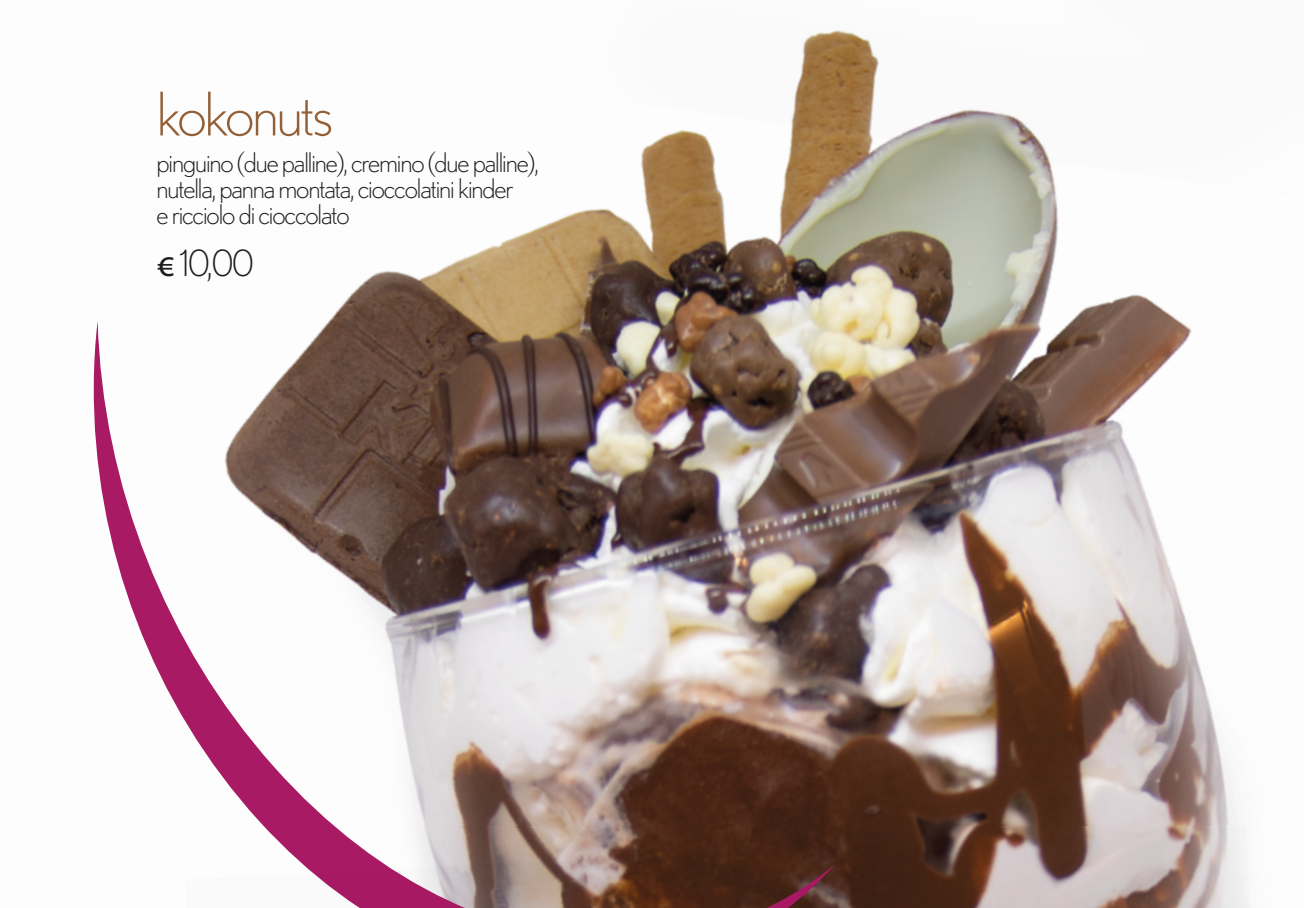
<style>
.page{position:relative;width:1304px;height:908px;background:#fff}
.page>*{position:absolute;margin:0;border:0;box-sizing:border-box;transform-origin:0 0}
.t1{font:300 60px "Nobel";letter-spacing:-.04em;color:#936037}
.t2{font:300 36px "Nobel";color:#1d1d1b}
.t3{font:300 27px/26px "Nobel";letter-spacing:-.04em;color:#1d1d1b}
.s1{font-family:"Myriad Pro";font-weight:400}
</style>
<div class="page">
<img style="left:329px;top:196px;width:913px;height:629px">
<img style="left:93px;top:320px;width:742px;height:505px">
<img style="left:782px;top:30px;width:275px;height:166px">
<img style="left:329px;top:129px;width:397px;height:116px">
<img style="left:263px;top:825px;width:987px;height:82px">
<h1 class="t1" style="left:157px;top:80px;width:178px">kokonuts</h1>
<p class="t3" style="left:157px;top:148px;width:384px">pinguino (due palline), cremino (due palline), nutella, panna montata, cioccolatini kinder<br>e ricciolo di cioccolato</p>
<h2 class="t2" style="left:157px;top:242px;width:99px"><span class="s1">€</span> 10,00</h2>
</div>
